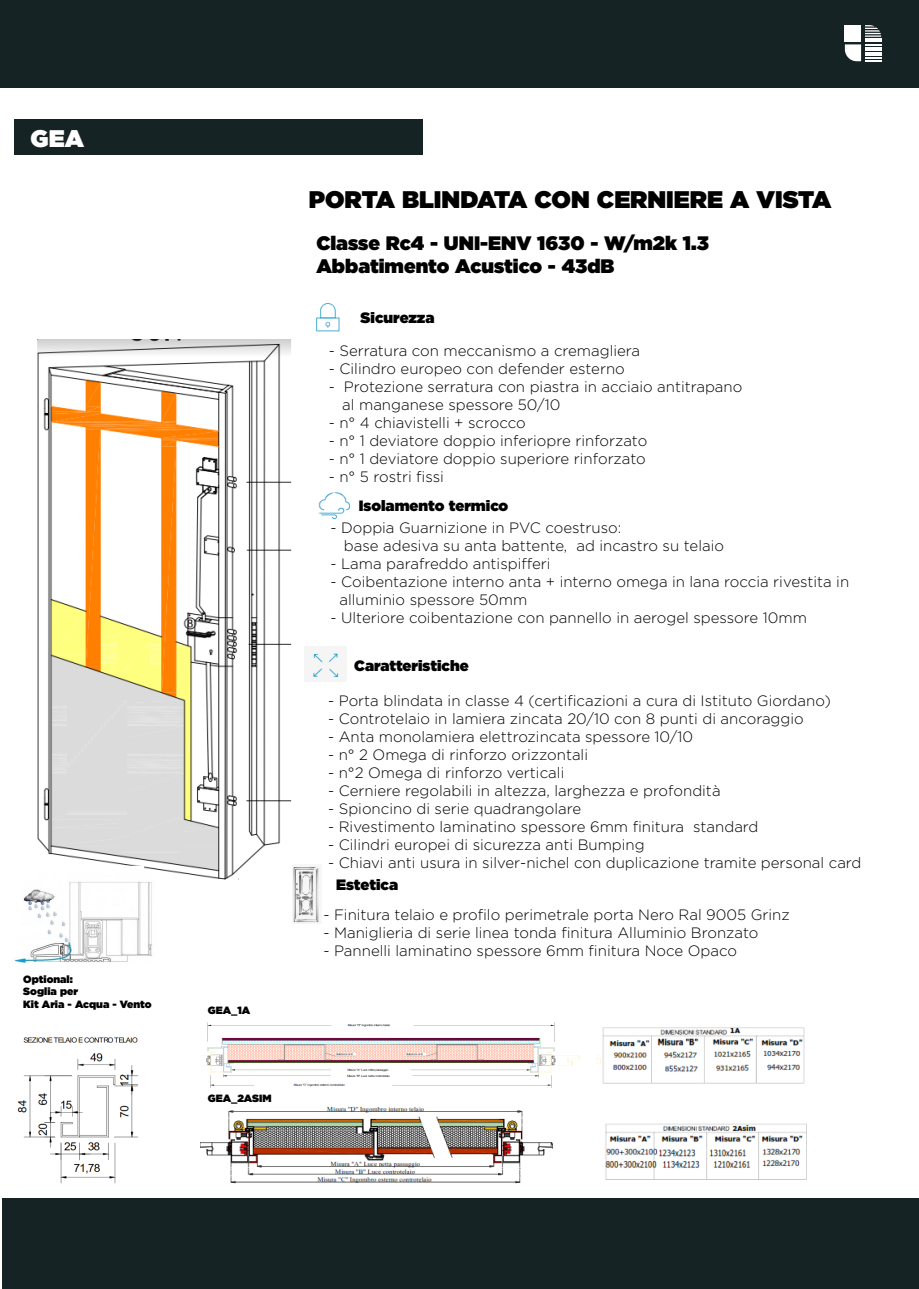
<style>
.page{position:relative;width:919px;height:1289px;background:#fff}
.page>*{position:absolute;margin:0;border:0;box-sizing:border-box;transform-origin:0 0}
.t1{font:900 24px "Gotham";color:#000}
.t2{font:900 24px "Gotham";color:#fff}
.t3{font:900 19.5px/23.4px "Gotham";color:#000}
.t4{font:300 15px/18px "Gotham";color:#000}
.t5{font:900 15px "Gotham";color:#000}
.t6{font:900 10.5px/12.6px "Gotham";color:#000}
</style>
<div class="page">
<img style="left:37px;top:339px;width:254px;height:541px">
<div style="left:68px;top:700px;width:58px;height:114px;background:#dbdbdb"></div>
<div style="left:121px;top:817px;width:58px;height:35px;background:#dbdbdb"></div>
<img style="left:117px;top:635px;width:33px;height:41px">
<img style="left:316px;top:303px;width:24px;height:29px">
<img style="left:318px;top:492px;width:33px;height:28px">
<img style="left:313px;top:653px;width:26px;height:24px">
<div style="left:2px;top:1198px;width:916px;height:90px;background:#162324"></div>
<img style="left:14px;top:873px;width:143px;height:90px">
<img style="left:292px;top:866px;width:27px;height:57px">
<img style="left:200px;top:1022px;width:381px;height:66px">
<img style="left:200px;top:1106px;width:352px;height:78px">
<img style="left:17px;top:1037px;width:121px;height:146px">
<img style="left:596px;top:1027px;width:211px;height:153px">
<div style="left:0;top:0;width:918px;height:88px;background:#162324"></div>
<svg style="left:844px;top:25px;width:36px;height:36px"></svg>
<div style="left:14px;top:119px;width:408px;height:36px;background:#162324"></div>
<h1 class="t2" style="left:31px;top:121px;width:55px">GEA</h1>
<p class="t6" style="left:23px;top:972px;width:130px">Optional:<br>Soglia per<br>Kit Aria - Acqua - Vento</p>
<p class="t6" style="left:208px;top:1003px;width:44px">GEA_1A</p>
<p class="t6" style="left:208px;top:1091px;width:65px">GEA_2ASIM</p>
<h1 class="t1" style="left:308px;top:182px;width:523px">PORTA BLINDATA CON CERNIERE A VISTA</h1>
<h2 class="t3" style="left:316px;top:231px;width:394px">Classe Rc4 - UNI-ENV 1630 - W/m2k 1.3<br>Abbatimento Acustico - 43dB</h2>
<p class="t5" style="left:360px;top:307px;width:75px">Sicurezza</p>
<p class="t4" style="left:328px;top:342px;width:313px">- Serratura con meccanismo a cremagliera</p>
<p class="t4" style="left:328px;top:360px;width:297px">- Cilindro europeo con defender esterno</p>
<p class="t4" style="left:342px;top:378px;width:401px;text-indent:-14px">- Protezione serratura con piastra in acciaio antitrapano al manganese spessore 50/10</p>
<p class="t4" style="left:328px;top:414px;width:198px">- n° 4 chiavistelli + scrocco</p>
<p class="t4" style="left:328px;top:432px;width:320px">- n° 1 deviatore doppio inferiopre rinforzato</p>
<p class="t4" style="left:328px;top:450px;width:318px">- n° 1 deviatore doppio superiore rinforzato</p>
<p class="t4" style="left:328px;top:468px;width:117px">- n° 5 rostri fissi</p>
<p class="t5" style="left:358px;top:494px;width:151px">Isolamento termico</p>
<p class="t4" style="left:344px;top:519px;width:381px;text-indent:-14px">- Doppia Guarnizione in PVC coestruso:<br>base adesiva su anta battente, ad incastro su telaio</p>
<p class="t4" style="left:330px;top:555px;width:222px">- Lama parafreddo antispifferi</p>
<p class="t4" style="left:339px;top:573px;width:511px;text-indent:-9px">- Coibentazione interno anta + interno omega in lana roccia rivestita in alluminio spessore 50mm</p>
<p class="t4" style="left:330px;top:609px;width:477px">- Ulteriore coibentazione con pannello in aerogel spessore 10mm</p>
<p class="t5" style="left:354px;top:655px;width:116px">Caratteristiche</p>
<p class="t4" style="left:328px;top:691px;width:504px">- Porta blindata in classe 4 (certificazioni a cura di Istituto Giordano)</p>
<p class="t4" style="left:328px;top:709px;width:477px">- Controtelaio in lamiera zincata 20/10 con 8 punti di ancoraggio</p>
<p class="t4" style="left:328px;top:727px;width:366px">- Anta monolamiera elettrozincata spessore 10/10</p>
<p class="t4" style="left:328px;top:745px;width:261px">- n° 2 Omega di rinforzo orizzontali</p>
<p class="t4" style="left:328px;top:763px;width:238px">- n°2 Omega di rinforzo verticali</p>
<p class="t4" style="left:328px;top:781px;width:394px">- Cerniere regolabili in altezza, larghezza e profondità</p>
<p class="t4" style="left:328px;top:799px;width:254px">- Spioncino di serie quadrangolare</p>
<p class="t4" style="left:328px;top:817px;width:431px">- Rivestimento laminatino spessore 6mm finitura standard</p>
<p class="t4" style="left:328px;top:835px;width:318px">- Cilindri europei di sicurezza anti Bumping</p>
<p class="t4" style="left:328px;top:853px;width:534px">- Chiavi anti usura in silver-nichel con duplicazione tramite personal card</p>
<p class="t5" style="left:336px;top:874px;width:63px">Estetica</p>
<p class="t4" style="left:323px;top:905px;width:467px">- Finitura telaio e profilo perimetrale porta Nero Ral 9005 Grinz</p>
<p class="t4" style="left:323px;top:923px;width:436px">- Maniglieria di serie linea tonda finitura Alluminio Bronzato</p>
<p class="t4" style="left:323px;top:941px;width:415px">- Pannelli laminatino spessore 6mm finitura Noce Opaco</p>
</div>
